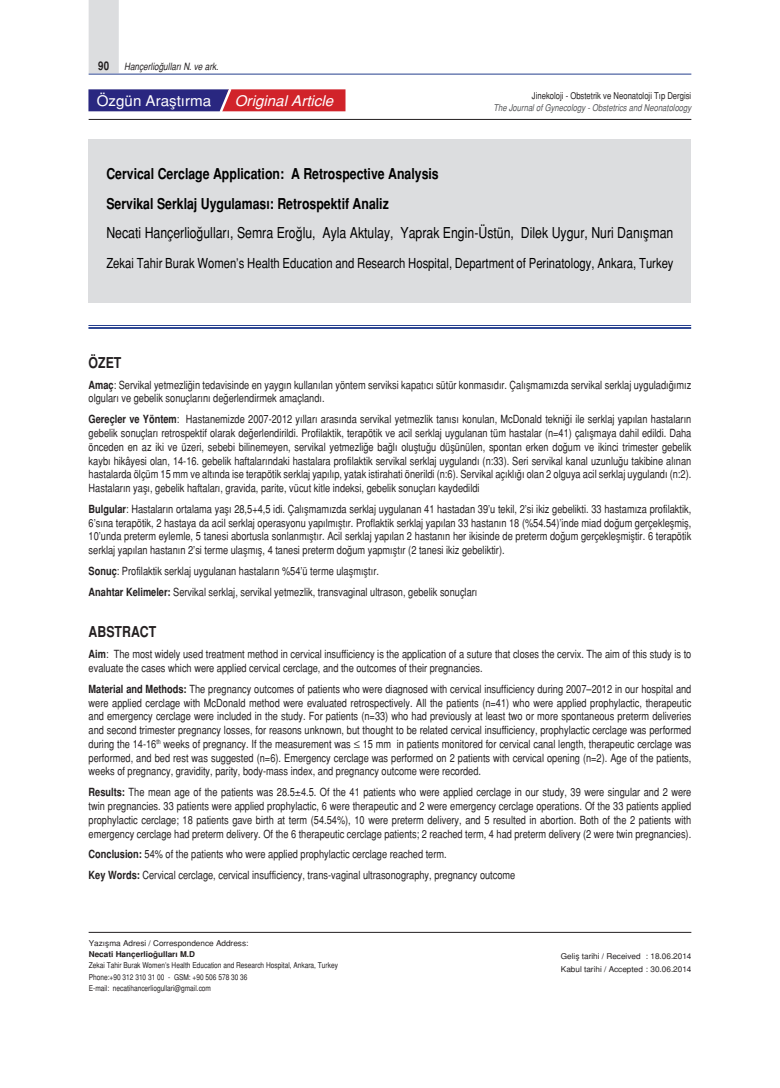
<style>
.page{position:relative;width:780px;height:1088px;background:#fff}
.page>*{position:absolute;margin:0;border:0;box-sizing:border-box;transform-origin:0 0}
.t1{font:700 15px "Helvetica Narrowaci";color:#000}
.t2{font:15px "Helvetica Narrowaci";color:#000}
.t3{font:700 15px "Helvetica Narrowaci";color:#231f20}
.t4{font:italic 14.75px "Helvetica Narrowaci";color:#fff;scale:1.25 1}
.t5{font:14.75px "Helvetica Narrowaci";color:#fff;scale:1.25 1}
.t6{font:13.75px "Helvetica Narrowaci";color:#000}
.t7{font:700 11.88px "Helvetica Narrowaci";color:#231f20}
.t8{font:11.25px/13.8px "Helvetica Narrowaci";color:#231f20;text-align:justify}
.t9{font:italic 10px "Helvetica Narrowaci";color:#231f20}
.t10{font:italic 9.38px "Helvetica Narrowaci";color:#57585a}
.t11{font:9.38px "Helvetica Narrowaci";color:#231f20}
.t12{font:8px "Helvetica Narrowaci";color:#231f20}
.t13{font:8px "Helvetica Narrowaci";color:#231f20;scale:1.25 1}
.t14{font:700 8px "Helvetica Narrowaci";color:#231f20;scale:1.25 1}
.s1{font-weight:700}
</style>
<div class="page">
<svg style="left:88px;top:89px;width:257px;height:23px;background:#7e3161"></svg>
<hr style="left:89px;top:119px;width:602px;height:1px;background:#231f20">
<hr style="left:89px;top:932px;width:602px;height:1px;background:#231f20">
<div style="left:89px;top:1px;width:29px;height:72px;background:#dcdddf"></div>
<div style="left:89px;top:0;width:30px;height:73px;border:1px solid #dcdddf"></div>
<hr style="left:89px;top:74px;width:602px;height:1px;background:#253f8e">
<div style="left:89px;top:139px;width:602px;height:164px;background:#dcdddf"></div>
<hr style="left:88px;top:325px;width:603px;height:1px;background:#253f8e">
<hr style="left:88px;top:327px;width:603px;height:2px;background:#253f8e">
<p class="t7" style="left:98px;top:59px;width:12px">90</p>
<p class="t9" style="left:124px;top:61px;width:96px">Hançerlioğulları N. ve ark.</p>
<p class="t11" style="left:532px;top:90px;width:161px">Jinekoloji - Obstetrik ve Neonatoloji Tıp Dergisi</p>
<p class="t5" style="left:97px;top:92px;width:93px">Özgün Araştırma</p>
<p class="t4" style="left:235px;top:92px;width:80px">Original Article</p>
<p class="t10" style="left:493px;top:102px;width:199px">The Journal of Gynecology - Obstetrics and Neonatoloogy</p>
<p class="t1" style="left:106px;top:165px;width:334px">Cervical Cerclage Application: A Retrospective Analysis</p>
<p class="t1" style="left:106px;top:194px;width:284px">Servikal Serklaj Uygulaması: Retrospektif Analiz</p>
<p class="t2" style="left:106px;top:224px;width:568px">Necati Hançerlioğulları, Semra Eroğlu, Ayla Aktulay, Yaprak Engin-Üstün, Dilek Uygur, Nuri Danışman</p>
<p class="t6" style="left:106px;top:255px;width:568px">Zekai Tahir Burak Women’s Health Education and Research Hospital, Department of Perinatology, Ankara, Turkey</p>
<p class="t3" style="left:89px;top:353px;width:34px">ÖZET</p>
<p class="t8" style="left:89px;top:378px;width:604px"><span class="s1">Amaç</span>: Servikal yetmezliğin tedavisinde en yaygın kullanılan yöntem serviksi kapatıcı sütür konmasıdır. Çalışmamızda servikal serklaj uyguladığımız olguları ve gebelik sonuçlarını değerlendirmek amaçlandı.</p>
<p class="t8" style="left:89px;top:412px;width:604px"><span class="s1">Gereçler ve Yöntem</span>: Hastanemizde 2007-2012 yılları arasında servikal yetmezlik tanısı konulan, McDonald tekniği ile serklaj yapılan hastaların gebelik sonuçları retrospektif olarak değerlendirildi. Profilaktik, terapötik ve acil serklaj uygulanan tüm hastalar (n=41) çalışmaya dahil edildi. Daha önceden en az iki ve üzeri, sebebi bilinemeyen, servikal yetmezliğe bağlı oluştuğu düşünülen, spontan erken doğum ve ikinci trimester gebelik kaybı hikâyesi olan, 14-16. gebelik haftalarındaki hastalara profilaktik servikal serklaj uygulandı (n:33). Seri servikal kanal uzunluğu takibine alınan hastalarda ölçüm 15 mm ve altında ise terapötik serklaj yapılıp, yatak istirahati önerildi (n:6). Servikal açıklığı olan 2 olguya acil serklaj uygulandı (n:2).<br>Hastaların yaşı, gebelik haftaları, gravida, parite, vücut kitle indeksi, gebelik sonuçları kaydedildi</p>
<p class="t8" style="left:89px;top:502px;width:604px"><span class="s1">Bulgular</span>: Hastaların ortalama yaşı 28,5+4,5 idi. Çalışmamızda serklaj uygulanan 41 hastadan 39’u tekil, 2’si ikiz gebelikti. 33 hastamıza profilaktik, 6’sına terapötik, 2 hastaya da acil serklaj operasyonu yapılmıştır. Proflaktik serklaj yapılan 33 hastanın 18 (%54.54)’inde miad doğum gerçekleşmiş, 10’unda preterm eylemle, 5 tanesi abortusla sonlanmıştır. Acil serklaj yapılan 2 hastanın her ikisinde de preterm doğum gerçekleşmiştir. 6 terapötik serklaj yapılan hastanın 2’si terme ulaşmış, 4 tanesi preterm doğum yapmıştır (2 tanesi ikiz gebeliktir).</p>
<p class="t8" style="left:89px;top:564px;width:292px"><span class="s1">Sonuç</span>: Profilaktik serklaj uygulanan hastaların %54’ü terme ulaşmıştır.</p>
<p class="t8" style="left:89px;top:585px;width:390px"><span class="s1">Anahtar Kelimeler:</span> Servikal serklaj, servikal yetmezlik, transvaginal ultrason, gebelik sonuçları</p>
<p class="t3" style="left:89px;top:623px;width:69px">ABSTRACT</p>
<p class="t8" style="left:89px;top:647px;width:604px"><span class="s1">Aim</span>: The most widely used treatment method in cervical insufficiency is the application of a suture that closes the cervix. The aim of this study is to evaluate the cases which were applied cervical cerclage, and the outcomes of their pregnancies.</p>
<p class="t8" style="left:89px;top:682px;width:604px"><span class="s1">Material and Methods:</span> The pregnancy outcomes of patients who were diagnosed with cervical insufficiency during 2007–2012 in our hospital and were applied cerclage with McDonald method were evaluated retrospectively. All the patients (n=41) who were applied prophylactic, therapeutic and emergency cerclage were included in the study. For patients (n=33) who had previously at least two or more spontaneous preterm deliveries and second trimester pregnancy losses, for reasons unknown, but thought to be related cervical insufficiency, prophylactic cerclage was performed during the 14-16<sup>th</sup> weeks of pregnancy. If the measurement was ≤ 15 mm in patients monitored for cervical canal length, therapeutic cerclage was performed, and bed rest was suggested (n=6). Emergency cerclage was performed on 2 patients with cervical opening (n=2). Age of the patients, weeks of pregnancy, gravidity, parity, body-mass index, and pregnancy outcome were recorded.</p>
<p class="t8" style="left:89px;top:785px;width:604px"><span class="s1">Results:</span> The mean age of the patients was 28.5 4.5. Of the 41 patients who were applied cerclage in our study, 39 were singular and 2 were twin pregnancies. 33 patients were applied prophylactic, 6 were therapeutic and 2 were emergency cerclage operations. Of the 33 patients applied prophylactic cerclage; 18 patients gave birth at term (54.54%), 10 were preterm delivery, and 5 resulted in abortion. Both of the 2 patients with emergency cerclage had preterm delivery. Of the 6 therapeutic cerclage patients; 2 reached term, 4 had preterm delivery (2 were twin pregnancies).</p>
<p class="t8" style="left:89px;top:847px;width:359px"><span class="s1">Conclusion:</span> 54% of the patients who were applied prophylactic cerclage reached term.</p>
<p class="t8" style="left:89px;top:868px;width:428px"><span class="s1">Key Words:</span> Cervical cerclage, cervical insufficiency, trans-vaginal ultrasonography, pregnancy outcome</p>
<p class="t13" style="left:89px;top:938px;width:129px">Yazışma Adresi / Correspondence Address:</p>
<p class="t14" style="left:89px;top:949px;width:86px">Necati Hançerlioğulları M.D</p>
<p class="t12" style="left:89px;top:961px;width:251px">Zekai Tahir Burak Women’s Health Education and Research Hospital, Ankara, Turkey</p>
<p class="t12" style="left:89px;top:972px;width:160px">Phone:+90 312 310 31 00 - GSM: +90 506 578 30 36</p>
<p class="t12" style="left:89px;top:983px;width:124px">E-mail: necatihancerliogullari@gmail.com</p>
<p class="t13" style="left:561px;top:951px;width:106px">Geliş tarihi / Received : 18.06.2014</p>
<p class="t13" style="left:561px;top:964px;width:106px">Kabul tarihi / Accepted : 30.06.2014</p>
</div>
